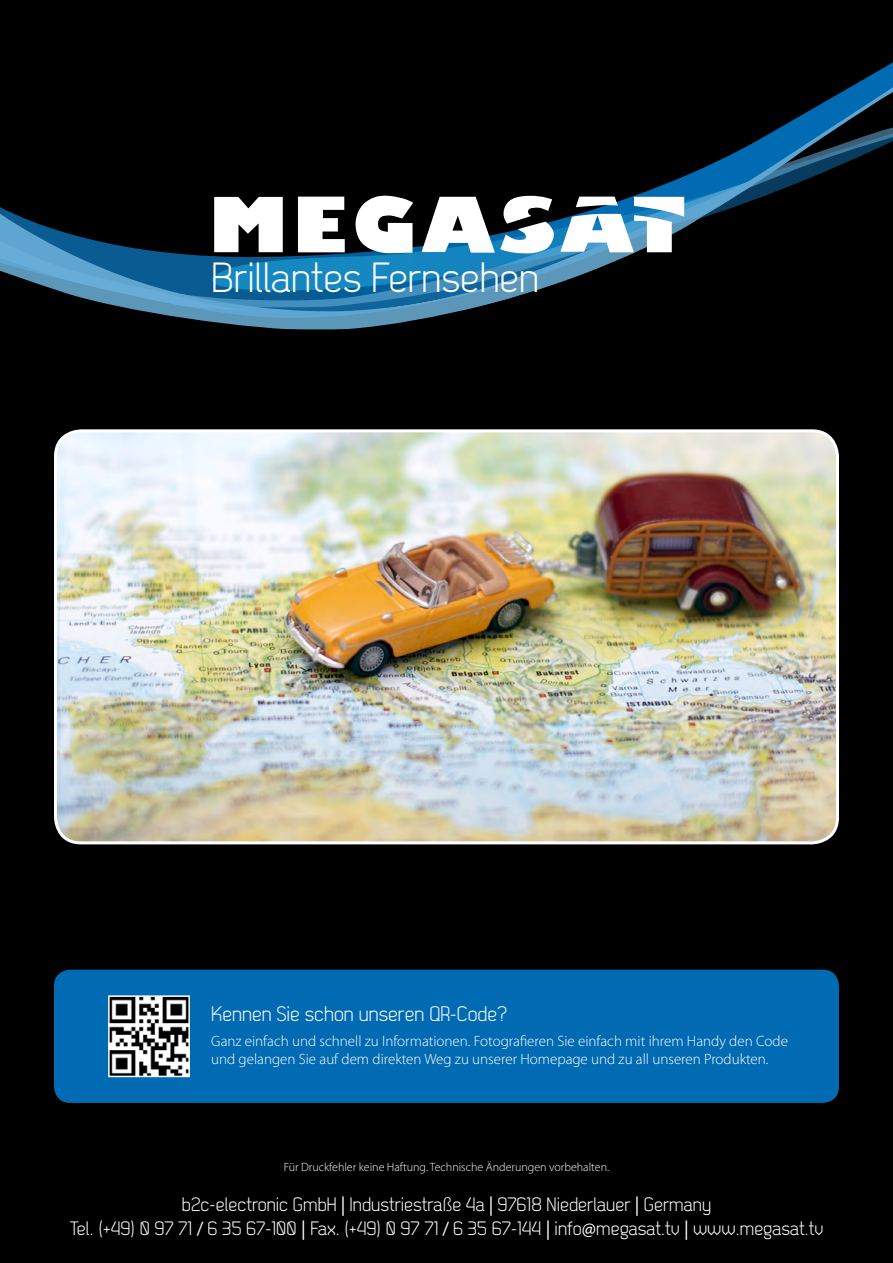
<style>
.page{position:relative;width:893px;height:1263px;background:#000}
.page>*{position:absolute;margin:0;border:0;box-sizing:border-box;transform-origin:0 0}
.t1{font:42.15px "Dekar";color:#fff}
.t2{font:21px "Dekar";color:#fff}
.t3{font:19.35px/23.2px "Dekar";color:#fff;text-align:center}
.t4{font:300 15px/18px "Myriad Pro";color:#fff}
.t5{font:300 12px "Myriad Pro";color:#fff}
.s1{font-family:"Myriad Pro"}
.s2{font-family:"Myriad Pro";font-weight:300}
</style>
<div class="page">
<div style="left:54px;top:970px;width:785px;height:133px;background:#006ab3;border-radius:16px"></div>
<img style="left:57px;top:432px;width:780px;height:411px">
<div style="left:54px;top:429px;width:785px;height:415px;border:3px solid #fff;border-radius:26px"></div>
<svg style="left:160px;top:62px;width:733px;height:268px"></svg>
<svg style="left:0;top:121px;width:893px;height:193px"></svg>
<img style="left:111px;top:998px;width:76px;height:76px">
<div style="left:108px;top:995px;width:82px;height:82px;border:2px solid #fff"></div>
<h1 class="t1" style="left:211px;top:257px;width:329px">Brillantes Fernsehen</h1>
<h2 class="t2" style="left:211px;top:1003px;width:298px">Kennen Sie schon unseren QR-Code?</h2>
<p class="t4" style="left:211px;top:1033px;width:578px">Ganz einfach und schnell zu Informationen. Fotografieren Sie einfach mit ihrem Handy den Code und gelangen Sie auf dem direkten Weg zu unserer Homepage und zu all unseren Produkten.</p>
<p class="t5" style="left:284px;top:1160px;width:327px">Für Druckfehler keine Haftung. Technische Änderungen vorbehalten.</p>
<p class="t3" style="left:70px;top:1194px;width:755px">b2c-electronic GmbH <span class="s1">|</span> Industriestra<span class="s2">ß</span>e 4a <span class="s1">|</span> 97618 Niederlauer <span class="s1">|</span> Germany<br>Tel. (+49) 0 97 71 <span class="s1">/</span> 6 35 67-100 <span class="s1">|</span> Fax. (+49) 0 97 71 <span class="s1">/</span> 6 35 67-144 <span class="s1">|</span> info<span class="s1">@</span>megasat.tv <span class="s1">|</span> www.megasat.tv</p>
</div>
